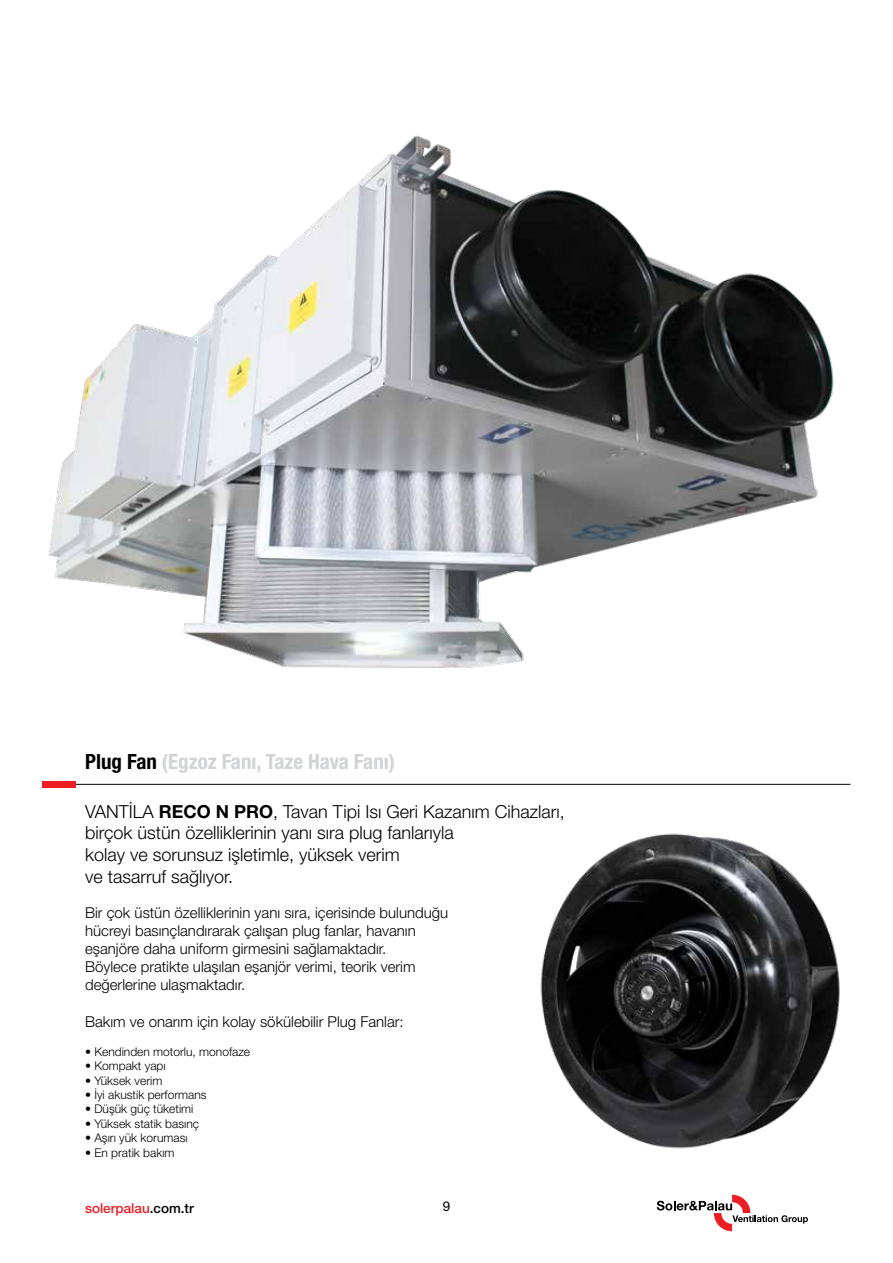
<style>
.page{position:relative;width:893px;height:1263px;background:#fff}
.page>*{position:absolute;margin:0;border:0;box-sizing:border-box;transform-origin:0 0}
.t1{font:700 condensed 21px "Helvetica Neue LT Pro";color:#d1d3d4}
.t2{font:300 18px/21.6px "Helvetica Neue LT Pro";color:#000}
.t3{font:300 15px/18px "Helvetica Neue LT Pro";color:#000}
.t4{font:500 13.5px "Helvetica Neue LT Pro";color:#ed1d24}
.t5{font:13.5px "Helvetica Neue LT Pro";color:#000}
.t6{font:300 12px "Helvetica Neue LT Pro";color:#000}
.s1{color:#000}
.s2{font-weight:700}
</style>
<div class="page">
<hr style="left:43px;top:784px;width:807px;height:1px;background:#000">
<div style="left:43px;top:781px;width:33px;height:6px;background:#ed1d24"></div>
<img style="left:386px;top:783px;width:465px;height:366px">
<img style="left:49px;top:135px;width:785px;height:533px">
<svg style="left:657px;top:1195px;width:151px;height:36px"></svg>
<h1 class="t1" style="left:85px;top:748px;width:311px"><span class="s1">Plug Fan</span> (Egzoz Fanı, Taze Hava Fanı)</h1>
<p class="t2" style="left:85px;top:800px;width:481px">VANTİLA <span class="s2">RECO N PRO</span>, Tavan Tipi Isı Geri Kazanım Cihazları, birçok üstün özelliklerinin yanı sıra plug fanlarıyla<br>kolay ve sorunsuz işletimle, yüksek verim<br>ve tasarruf sağlıyor.</p>
<p class="t3" style="left:85px;top:903px;width:365px">Bir çok üstün özelliklerinin yanı sıra, içerisinde bulunduğu hücreyi basınçlandırarak çalışan plug fanlar, havanın eşanjöre daha uniform girmesini sağlamaktadır.<br>Böylece pratikte ulaşılan eşanjör verimi, teorik verim değerlerine ulaşmaktadır.</p>
<p class="t3" style="left:85px;top:1012px;width:320px">Bakım ve onarım için kolay sökülebilir Plug Fanlar:</p>
<p class="t6" style="left:85px;top:1044px;width:167px">• Kendinden motorlu, monofaze</p>
<p class="t6" style="left:85px;top:1058px;width:82px">• Kompakt yapı</p>
<p class="t6" style="left:85px;top:1073px;width:79px">• Yüksek verim</p>
<p class="t6" style="left:85px;top:1087px;width:123px">• İyi akustik performans</p>
<p class="t6" style="left:85px;top:1102px;width:110px">• Düşük güç tüketimi</p>
<p class="t6" style="left:85px;top:1116px;width:115px">• Yüksek statik basınç</p>
<p class="t6" style="left:85px;top:1130px;width:104px">• Aşırı yük koruması</p>
<p class="t6" style="left:85px;top:1145px;width:91px">• En pratik bakım</p>
<p class="t4" style="left:85px;top:1200px;width:110px">solerpalau<span class="s1">.com.tr</span></p>
<p class="t5" style="left:443px;top:1198px;width:9px">9</p>
</div>
